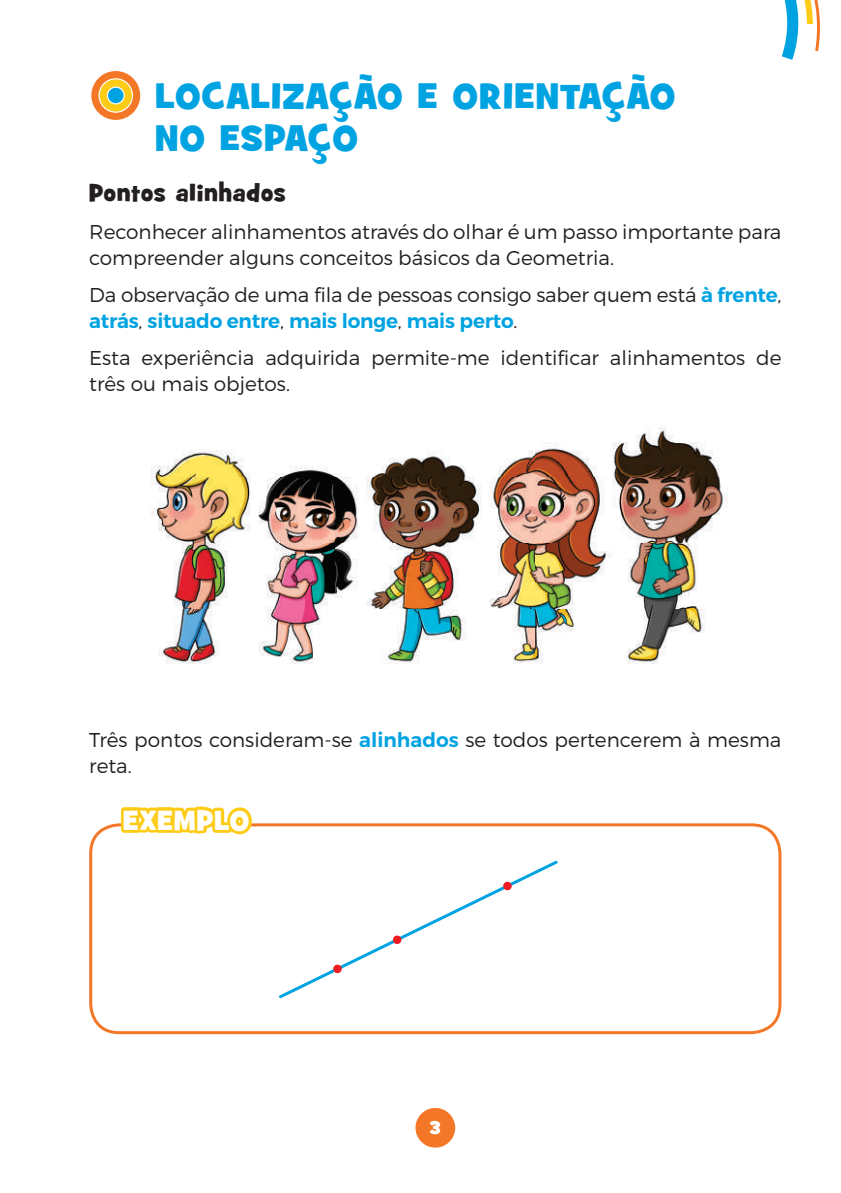
<style>
.page{position:relative;width:841px;height:1193px;background:#fff}
.page>*{position:absolute;margin:0;border:0;box-sizing:border-box;transform-origin:0 0}
.t1{font:36px/42px "Grilled Cheese BTN";letter-spacing:.04em;color:#00a3e2}
.t2{font:28px "Grilled Cheese BTN";letter-spacing:.04em;color:#fff}
.t3{font:24px "Grilled Cheese BTN";letter-spacing:.04em;color:#231f20}
.t4{font:300 20px/26px "Montserrat";color:#231f20}
.t5{font:18px "Grilled Cheese BTN";color:#fff}
.s1{font-weight:600;color:#00a3e2}
</style>
<div class="page">
<div style="left:415px;top:1107px;width:40px;height:40px;background:#f47728;border-radius:50%"></div>
<svg style="left:781px;top:0;width:39px;height:60px"></svg>
<svg style="left:91px;top:70px;width:49px;height:50px"></svg>
<div style="left:90px;top:70px;width:50px;height:51px;border:1px solid #fff;border-radius:50%"></div>
<div style="left:99px;top:79px;width:33px;height:33px;background:#fecb17;border-radius:50%"></div>
<div style="left:98px;top:78px;width:35px;height:35px;border:1px solid #fff;border-radius:50%"></div>
<div style="left:107px;top:87px;width:17px;height:17px;background:#00a3e2;border-radius:50%"></div>
<div style="left:107px;top:86px;width:18px;height:18px;border:1px solid #fff;border-radius:50%"></div>
<img style="left:151px;top:427px;width:577px;height:237px">
<div style="left:89px;top:823px;width:692px;height:210px;border:3px solid #f47728;border-radius:28px"></div>
<svg style="left:118px;top:515px;width:138px;height:520px"></svg>
<svg style="left:279px;top:860px;width:279px;height:139px"></svg>
<svg style="left:332px;top:963px;width:10px;height:10px"></svg>
<svg style="left:392px;top:934px;width:10px;height:10px"></svg>
<svg style="left:502px;top:880px;width:10px;height:10px"></svg>
<h1 class="t1" style="left:156px;top:76px;width:521px">LOCALIZAÇÃO E ORIENTAÇÃO<br>NO ESPAÇO</h1>
<p class="t3" style="left:89px;top:177px;width:198px">Pontos alinhados</p>
<p class="t4" style="left:89px;top:218px;width:693px">Reconhecer alinhamentos através do olhar é um passo importante para compreender alguns conceitos básicos da Geometria.</p>
<p class="t4" style="left:89px;top:281px;width:693px">Da observação de uma fila de pessoas consigo saber quem está <span class="s1">à frente</span>, <span class="s1">atrás</span>, <span class="s1">situado entre</span>, <span class="s1">mais longe</span>, <span class="s1">mais perto</span>.</p>
<p class="t4" style="left:89px;top:345px;width:693px">Esta experiência adquirida permite-me identificar alinhamentos de três ou mais objetos.</p>
<p class="t4" style="left:89px;top:726px;width:693px">Três pontos consideram-se <span class="s1">alinhados</span> se todos pertencerem à mesma reta.</p>
<h2 class="t2" style="left:123px;top:801px;width:127px">EXEMPLO</h2>
<p class="t5" style="left:430px;top:1115px;width:12px">3</p>
</div>
